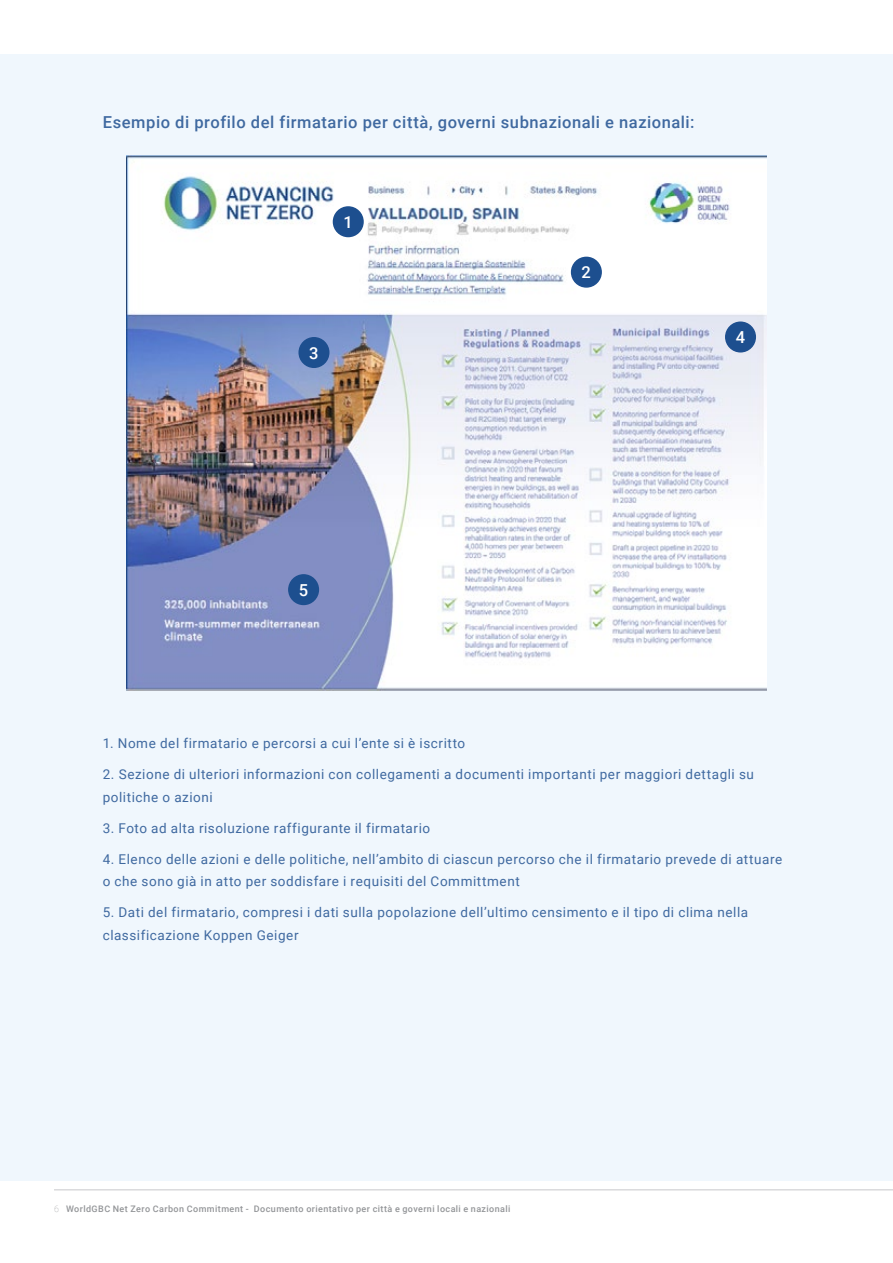
<style>
.page{position:relative;width:893px;height:1263px;background:#fff}
.page>*{position:absolute;margin:0;border:0;box-sizing:border-box;transform-origin:0 0}
.t1{font:500 16.5px "Roboto";letter-spacing:.035em;color:#3f69a0}
.t2{font:500 16.5px "Roboto";color:#fff}
.t3{font:13.5px/22.5px "Roboto";letter-spacing:.04em;color:#3f69a0}
.t4{font:500 9px "Roboto";letter-spacing:.045em;color:#939598}
.s1{font-weight:100}
</style>
<div class="page">
<div style="left:0;top:54px;width:893px;height:1126px;background:#f0f7fd"></div>
<hr style="left:54px;top:1189px;width:839px;height:1px;background:#c7c8ca">
<img style="left:126px;top:155px;width:640px;height:535px">
<div style="left:289px;top:575px;width:29px;height:29px;background:#1d4f8f;border-radius:50%"></div>
<div style="left:288px;top:574px;width:31px;height:31px;border:2px solid #1d4f8f;border-radius:50%"></div>
<div style="left:333px;top:207px;width:30px;height:29px;background:#1d4f8f;border-radius:50%"></div>
<div style="left:333px;top:206px;width:31px;height:31px;border:2px solid #1d4f8f;border-radius:50%"></div>
<div style="left:572px;top:257px;width:29px;height:30px;background:#1d4f8f;border-radius:50%"></div>
<div style="left:571px;top:257px;width:31px;height:31px;border:2px solid #1d4f8f;border-radius:50%"></div>
<div style="left:299px;top:338px;width:30px;height:29px;background:#1d4f8f;border-radius:50%"></div>
<div style="left:298px;top:337px;width:31px;height:31px;border:2px solid #1d4f8f;border-radius:50%"></div>
<div style="left:726px;top:322px;width:29px;height:30px;background:#1d4f8f;border-radius:50%"></div>
<div style="left:725px;top:321px;width:31px;height:31px;border:2px solid #1d4f8f;border-radius:50%"></div>
<p class="t1" style="left:103px;top:111px;width:593px">Esempio di profilo del firmatario per città, governi subnazionali e nazionali:</p>
<p class="t2" style="left:343px;top:210px;width:11px">1</p>
<p class="t2" style="left:309px;top:341px;width:11px">3</p>
<p class="t2" style="left:299px;top:578px;width:11px">5</p>
<p class="t2" style="left:581px;top:261px;width:11px">2</p>
<p class="t2" style="left:736px;top:326px;width:11px">4</p>
<p class="t3" style="left:103px;top:732px;width:364px">1. Nome del firmatario e percorsi a cui l’ente si è iscritto</p>
<p class="t3" style="left:103px;top:763px;width:653px">2. Sezione di ulteriori informazioni con collegamenti a documenti importanti per maggiori dettagli su politiche o azioni</p>
<p class="t3" style="left:103px;top:816px;width:329px">3. Foto ad alta risoluzione raffigurante il firmatario</p>
<p class="t3" style="left:103px;top:847px;width:681px">4. Elenco delle azioni e delle politiche, nell’ambito di ciascun percorso che il firmatario prevede di attuare o che sono già in atto per soddisfare i requisiti del Committment</p>
<p class="t3" style="left:103px;top:901px;width:647px">5. Dati del firmatario, compresi i dati sulla popolazione dell’ultimo censimento e il tipo di clima nella classificazione Koppen Geiger</p>
<p class="t4" style="left:54px;top:1202px;width:458px"><span class="s1">6</span> WorldGBC Net Zero Carbon Commitment - Documento orientativo per città e governi locali e nazionali</p>
</div>
